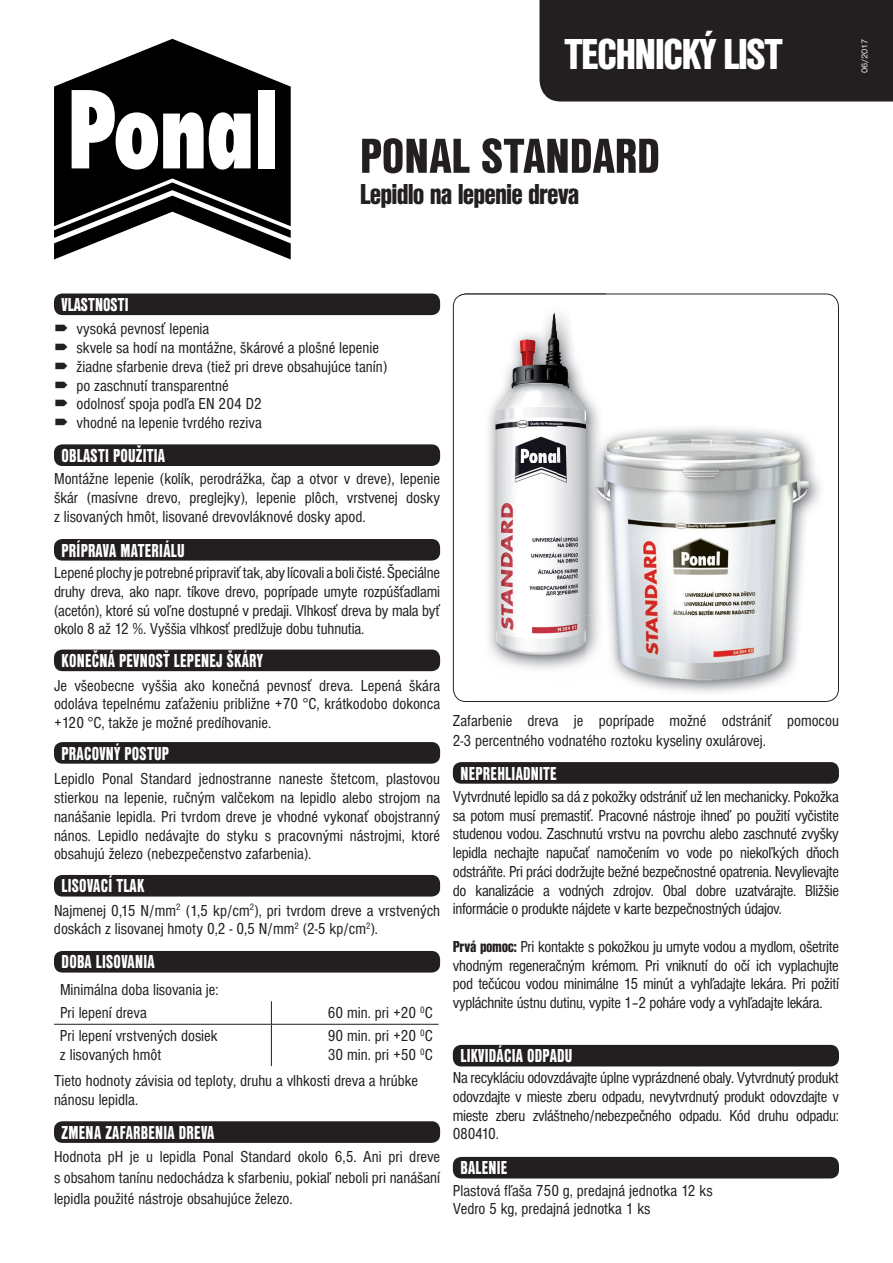
<style>
.page{position:relative;width:893px;height:1263px;background:#fff}
.page>*{position:absolute;margin:0;border:0;box-sizing:border-box;transform-origin:0 0}
.t1{font:51px "Nimbus Sans DOT Blac Cond";letter-spacing:-.005em;color:#231f20}
.t2{font:45px "Nimbus Sans DOT Blac Cond";letter-spacing:-.04em;color:#fff}
.t3{font:30px "Nimbus Sans DOT Blac Cond";letter-spacing:-.03em;color:#231f20}
.t4{font:19.5px "Nimbus Sans DOT Blac Cond";letter-spacing:.015em;color:#fff;scale:.85 1}
.t5{font:condensed 16.5px/18.8px "Nimbus Sans DOT";color:#231f20}
.t6{font:9px "Nimbus Sans DOT";letter-spacing:-.025em;color:#fff}
.s1{font-family:"Nimbus Sans DOT Blac Cond";font-stretch:normal}
</style>
<div class="page">
<div style="left:539px;top:0;width:354px;height:102px;background:#231f20"></div>
<svg style="left:453px;top:293px;width:386px;height:409px"></svg>
<div style="left:54px;top:293px;width:386px;height:22px;background:#231f20;border-radius:9px"></div>
<div style="left:54px;top:444px;width:386px;height:22px;background:#231f20;border-radius:9px"></div>
<div style="left:54px;top:539px;width:386px;height:22px;background:#231f20;border-radius:9px"></div>
<div style="left:54px;top:649px;width:386px;height:22px;background:#231f20;border-radius:9px"></div>
<div style="left:54px;top:1121px;width:386px;height:22px;background:#231f20;border-radius:9px"></div>
<div style="left:453px;top:762px;width:386px;height:22px;background:#231f20;border-radius:9px"></div>
<div style="left:453px;top:1045px;width:386px;height:21px;background:#231f20;border-radius:9px"></div>
<div style="left:453px;top:1157px;width:386px;height:21px;background:#231f20;border-radius:9px"></div>
<div style="left:54px;top:742px;width:386px;height:22px;background:#231f20;border-radius:9px"></div>
<div style="left:54px;top:875px;width:386px;height:21px;background:#231f20;border-radius:9px"></div>
<div style="left:54px;top:951px;width:386px;height:21px;background:#231f20;border-radius:9px"></div>
<svg style="left:271px;top:1001px;width:1px;height:23px"></svg>
<hr style="left:54px;top:1024px;width:217px;height:1px;background:#231f20">
<hr style="left:271px;top:1024px;width:168px;height:1px;background:#231f20">
<hr style="left:271px;top:1024px;width:1px;height:42px;background:#231f20">
<svg style="left:54px;top:39px;width:237px;height:220px"></svg>
<img style="left:480px;top:305px;width:135px;height:379px">
<img style="left:459px;top:296px;width:147px;height:45px">
<img style="left:459px;top:341px;width:21px;height:334px">
<img style="left:459px;top:293px;width:147px;height:3px">
<img style="left:480px;top:305px;width:126px;height:158px">
<img style="left:480px;top:463px;width:78px;height:212px">
<img style="left:586px;top:424px;width:239px;height:272px">
<svg style="left:586px;top:424px;width:29px;height:1px"></svg>
<img style="left:558px;top:425px;width:280px;height:264px">
<img style="left:838px;top:425px;width:1px;height:264px">
<img style="left:586px;top:425px;width:29px;height:259px">
<img style="left:586px;top:425px;width:20px;height:250px">
<h2 class="t2" style="left:564px;top:28px;width:220px">TECHNICKÝ LIST</h2>
<h1 class="t1" style="left:360px;top:127px;width:302px">PONAL STANDARD</h1>
<h3 class="t3" style="left:360px;top:177px;width:221px">LEPIDLO NA LEPENIE DREVA</h3>
<p class="t6" style="left:860px;top:73px;width:36px;rotate:-90deg">06/2017</p>
<p class="t4" style="left:62px;top:293px;width:80px">VLASTNOSTI</p>
<p class="t5" style="left:77px;top:320px;width:312px">vysoká pevnosť lepenia<br>skvele sa hodí na montážne, škárové a plošné lepenie žiadne sfarbenie dreva (tiež pri dreve obsahujúce tanín) po zaschnutí transparentné<br>odolnosť spoja podľa EN 204 D2<br>vhodné na lepenie tvrdého reziva</p>
<p class="t4" style="left:62px;top:444px;width:123px">OBLASTI POUŽITIA</p>
<p class="t5" style="left:54px;top:470px;width:388px;text-align:justify">Montážne lepenie (kolík, perodrážka, čap a otvor v dreve), lepenie škár (masívne drevo, preglejky), lepenie plôch, vrstvenej dosky z lisovaných hmôt, lisované drevovláknové dosky apod.</p>
<p class="t5" style="left:54px;top:564px;width:388px;text-align:justify">Lepené plochy je potrebné pripraviť tak, aby lícovali a boli čisté. Špeciálne druhy dreva, ako napr. tíkove drevo, poprípade umyte rozpúšťadlami (acetón), ktoré sú voľne dostupné v predaji. Vlhkosť dreva by mala byť okolo 8 až 12 %. Vyššia vlhkosť predlžuje dobu tuhnutia.</p>
<p class="t4" style="left:62px;top:539px;width:146px">PRÍPRAVA MATERIÁLU</p>
<p class="t4" style="left:62px;top:649px;width:238px">KONEČNÁ PEVNOSŤ LEPENEJ ŠKÁRY</p>
<p class="t5" style="left:54px;top:676px;width:388px;text-align:justify">Je všeobecne vyššia ako konečná pevnosť dreva. Lepená škára odoláva tepelnému zaťaženiu približne +70 °C, krátkodobo dokonca +120 °C, takže je možné predíhovanie.</p>
<p class="t4" style="left:62px;top:742px;width:128px">PRACOVNÝ POSTUP</p>
<p class="t5" style="left:54px;top:770px;width:388px;text-align:justify">Lepidlo Ponal Standard jednostranne naneste štetcom, plastovou stierkou na lepenie, ručným valčekom na lepidlo alebo strojom na nanášanie lepidla. Pri tvrdom dreve je vhodné vykonať obojstranný nános. Lepidlo nedávajte do styku s pracovnými nástrojmi, ktoré obsahujú železo (nebezpečenstvo zafarbenia).</p>
<p class="t4" style="left:62px;top:875px;width:99px">LISOVACÍ TLAK</p>
<p class="t5" style="left:54px;top:901px;width:388px">Najmenej 0,15 N/mm<sup>2</sup> (1,5 kp/cm<sup>2</sup>), pri tvrdom dreve a vrstvených doskách z lisovanej hmoty 0,2 - 0,5 N/mm<sup>2</sup> (2-5 kp/cm<sup>2</sup>).</p>
<p class="t4" style="left:62px;top:951px;width:111px">DOBA LISOVANIA</p>
<p class="t5" style="left:60px;top:979px;width:160px;line-height:23px">Minimálna doba lisovania je:<br>Pri lepení dreva</p>
<p class="t5" style="left:328px;top:1004px;width:106px">60 min. pri +20 <sup>0</sup>C</p>
<p class="t5" style="left:60px;top:1027px;width:159px">Pri lepení vrstvených dosiek z lisovaných hmôt</p>
<p class="t5" style="left:328px;top:1027px;width:106px">90 min. pri +20 <sup>0</sup>C<br>30 min. pri +50 <sup>0</sup>C</p>
<p class="t5" style="left:54px;top:1070px;width:365px;line-height:19.8px">Tieto hodnoty závisia od teploty, druhu a vlhkosti dreva a hrúbke nánosu lepidla.</p>
<p class="t4" style="left:62px;top:1121px;width:181px">ZMENA ZAFARBENIA DREVA</p>
<p class="t5" style="left:54px;top:1146px;width:388px;line-height:21px;text-align:justify">Hodnota pH je u lepidla Ponal Standard okolo 6,5. Ani pri dreve s obsahom tanínu nedochádza k sfarbeniu, pokiaľ neboli pri nanášaní lepidla použité nástroje obsahujúce železo.</p>
<p class="t5" style="left:453px;top:711px;width:388px;line-height:19.8px">Zafarbenie dreva je poprípade možné odstrániť pomocou<br>2-3 percentného vodnatého roztoku kyseliny oxulárovej.</p>
<p class="t4" style="left:460px;top:762px;width:115px">NEPREHLIADNITE</p>
<p class="t5" style="left:453px;top:787px;width:388px;text-align:justify">Vytvrdnuté lepidlo sa dá z pokožky odstrániť už len mechanicky. Pokožka sa potom musí premastiť. Pracovné nástroje ihneď po použití vyčistite studenou vodou. Zaschnutú vrstvu na povrchu alebo zaschnuté zvyšky lepidla nechajte napučať namočením vo vode po niekoľkých dňoch odstráňte. Pri práci dodržujte bežné bezpečnostné opatrenia. Nevylievajte do kanalizácie a vodných zdrojov. Obal dobre uzatvárajte. Bližšie informácie o produkte nájdete v karte bezpečnostných údajov.</p>
<p class="t5" style="left:453px;top:937px;width:388px;text-align:justify"><span class="s1">PRVÁ POMOC:</span> Pri kontakte s pokožkou ju umyte vodou a mydlom, ošetrite vhodným regeneračným krémom. Pri vniknutí do očí ich vyplachujte pod tečúcou vodou minimálne 15 minút a vyhľadajte lekára. Pri požití vypláchnite ústnu dutinu, vypite 1–2 poháre vody a vyhľadajte lekára.</p>
<p class="t4" style="left:460px;top:1045px;width:133px">LIKVIDÁCIA ODPADU</p>
<p class="t5" style="left:453px;top:1068px;width:388px;text-align:justify">Na recykláciu odovzdávajte úplne vyprázdnené obaly. Vytvrdnutý produkt odovzdajte v mieste zberu odpadu, nevytvrdnutý produkt odovzdajte v mieste zberu zvláštneho/nebezpečného odpadu. Kód druhu odpadu:<br>080410.</p>
<p class="t4" style="left:460px;top:1157px;width:57px">BALENIE</p>
<p class="t5" style="left:453px;top:1181px;width:261px">Plastová fľaša 750 g, predajná jednotka 12 ks<br>Vedro 5 kg, predajná jednotka 1 ks</p>
</div>
